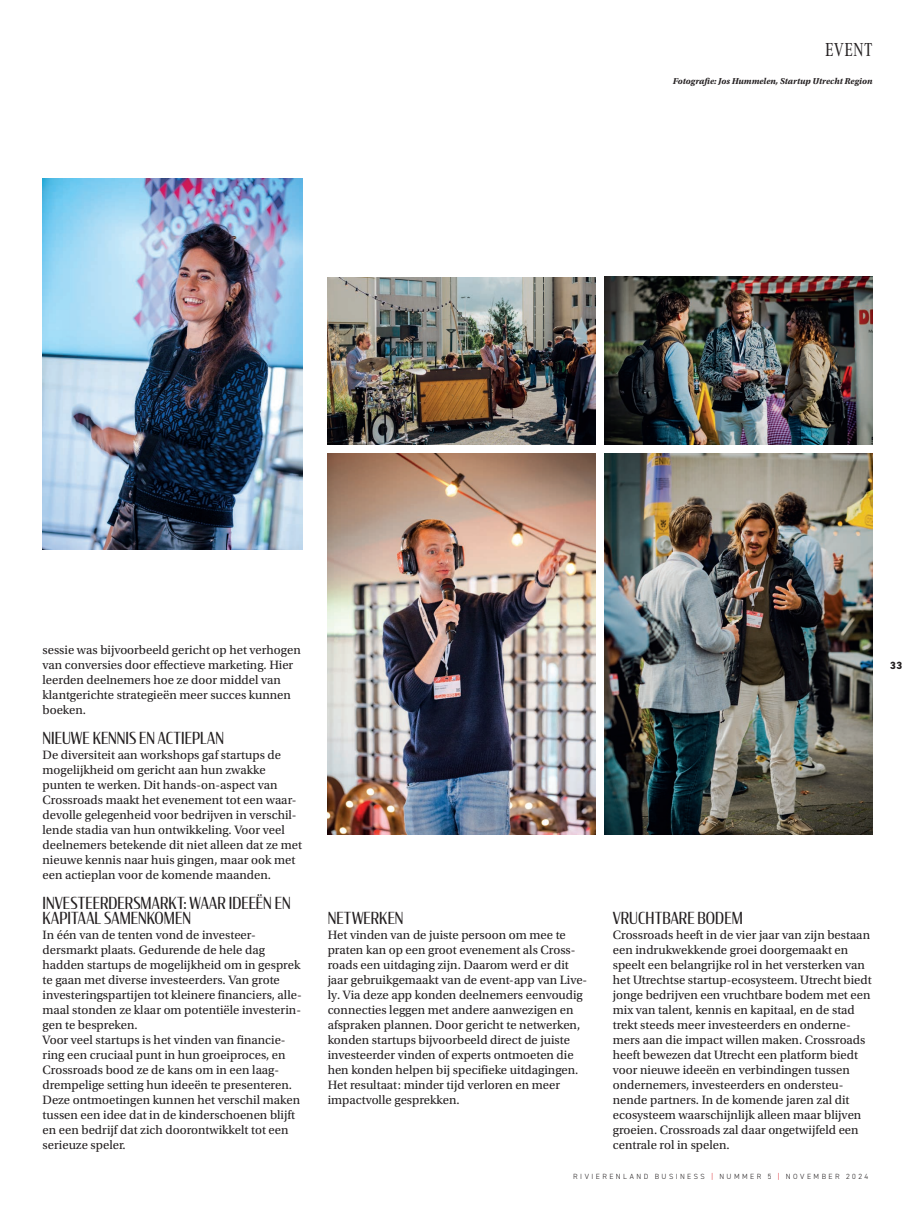
<style>
.page{position:relative;width:915px;height:1212px;background:#fff}
.page>*{position:absolute;margin:0;border:0;box-sizing:border-box;transform-origin:0 0}
.t1{font:19.5px "Corporate A Cond Pro";letter-spacing:.01em;color:#231f20}
.t2{font:16.5px/15px "Condor Cond";letter-spacing:.005em;color:#231f20}
.t3{font:12.75px/15px "Utopia Std";color:#231f20}
.t4{font:800 10.5px "DIN2014";color:#231f20}
.t5{font:italic 700 9px "Utopia Std";color:#231f20}
.t6{font:300 7.5px "DIN2014";letter-spacing:.325em;color:#231f20}
.s1{color:#d81c23}
</style>
<div class="page">
<img style="left:43px;top:179px;width:259px;height:370px">
<img style="left:604px;top:277px;width:268px;height:167px">
<img style="left:604px;top:453px;width:268px;height:381px">
<img style="left:327px;top:277px;width:268px;height:167px">
<img style="left:327px;top:453px;width:268px;height:381px">
<h1 class="t1" style="left:824px;top:36px;width:49px">EVENT</h1>
<p class="t5" style="left:672px;top:76px;width:201px">Fotografie: Jos Hummelen, Startup Utrecht Region</p>
<p class="t3" style="left:43px;top:643px;width:260px">sessie was bijvoorbeeld gericht op het verhogen van conversies door effectieve marketing. Hier leerden deelnemers hoe ze door middel van klantgerichte strategieën meer succes kunnen boeken.</p>
<p class="t2" style="left:43px;top:730px;width:183px">NIEUWE KENNIS EN ACTIEPLAN</p>
<p class="t3" style="left:43px;top:748px;width:261px">De diversiteit aan workshops gaf startups de mogelijkheid om gericht aan hun zwakke punten te werken. Dit hands-on-aspect van Crossroads maakt het evenement tot een waar&shy;devolle gelegenheid voor bedrijven in verschil&shy;lende stadia van hun ontwikkeling. Voor veel deelnemers betekende dit niet alleen dat ze met nieuwe kennis naar huis gingen, maar ook met een actieplan voor de komende maanden.</p>
<p class="t2" style="left:43px;top:895px;width:249px">INVESTEERDERSMARKT: WAAR IDEEËN EN<br>KAPITAAL SAMENKOMEN</p>
<p class="t3" style="left:43px;top:928px;width:260px">In één van de tenten vond de investeer&shy;dersmarkt plaats. Gedurende de hele dag hadden startups de mogelijkheid om in gesprek te gaan met diverse investeerders. Van grote investeringspartijen tot kleinere financiers, alle&shy;maal stonden ze klaar om potentiële investerin&shy;gen te bespreken.<br>Voor veel startups is het vinden van financie&shy;ring een cruciaal punt in hun groeiproces, en Crossroads bood ze de kans om in een laag&shy;drempelige setting hun ideeën te presenteren.<br>Deze ontmoetingen kunnen het verschil maken tussen een idee dat in de kinderschoenen blijft en een bedrijf dat zich doorontwikkelt tot een serieuze speler.</p>
<p class="t4" style="left:889px;top:658px;width:14px">33</p>
<p class="t2" style="left:327px;top:910px;width:77px">NETWERKEN</p>
<p class="t3" style="left:327px;top:928px;width:261px">Het vinden van de juiste persoon om mee te praten kan op een groot evenement als Cross&shy;roads een uitdaging zijn. Daarom werd er dit jaar gebruikgemaakt van de event-app van Live&shy;ly. Via deze app konden deelnemers eenvoudig connecties leggen met andere aanwezigen en afspraken plannen. Door gericht te netwerken, konden startups bijvoorbeeld direct de juiste investeerder vinden of experts ontmoeten die hen konden helpen bij specifieke uitdagingen.<br>Het resultaat: minder tijd verloren en meer impactvolle gesprekken.</p>
<p class="t2" style="left:612px;top:910px;width:131px">VRUCHTBARE BODEM</p>
<p class="t3" style="left:612px;top:928px;width:260px">Crossroads heeft in de vier jaar van zijn bestaan een indrukwekkende groei doorgemaakt en speelt een belangrijke rol in het versterken van het Utrechtse startup-ecosysteem. Utrecht biedt jonge bedrijven een vruchtbare bodem met een mix van talent, kennis en kapitaal, en de stad trekt steeds meer investeerders en onderne&shy;mers aan die impact willen maken. Crossroads heeft bewezen dat Utrecht een platform biedt voor nieuwe ideeën en verbindingen tussen ondernemers, investeerders en ondersteu&shy;nende partners. In de komende jaren zal dit ecosysteem waarschijnlijk alleen maar blijven groeien. Crossroads zal daar ongetwijfeld een centrale rol in spelen.</p>
<p class="t6" style="left:573px;top:1172px;width:296px">RIVIERENLAND BUSINESS <span class="s1">|</span> NUMMER 5 <span class="s1">|</span> NOVEMBER 2024</p>
</div>
